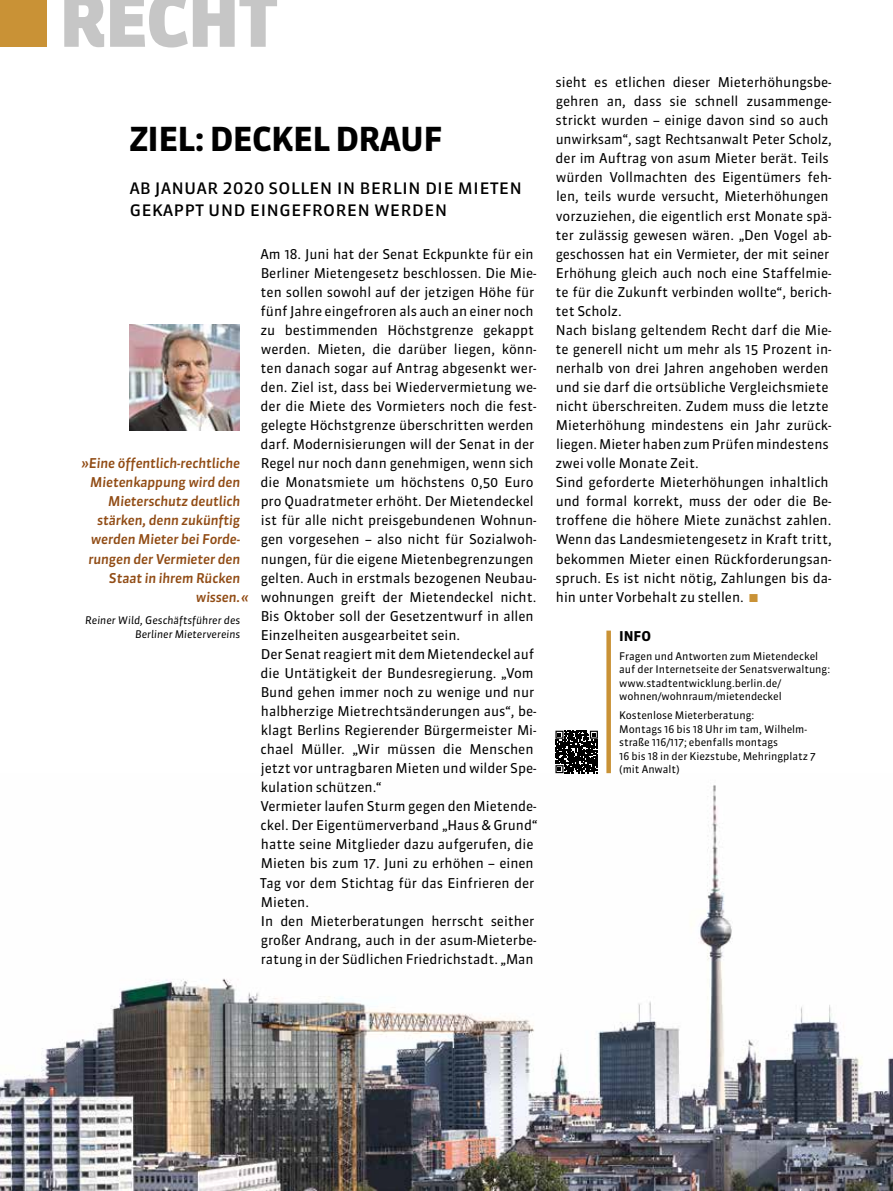
<style>
.page{position:relative;width:893px;height:1191px;background:#fff}
.page>*{position:absolute;margin:0;border:0;box-sizing:border-box;transform-origin:0 0}
.t1{font:900 72px "Sanuk";letter-spacing:-.03em;color:#c6c6c6}
.t2{font:700 33px "Sanuk";letter-spacing:-.02em;color:#000}
.t3{font:21px/22.5px "Sanuk Regular SC";letter-spacing:-.02em;color:#000}
.t4{font:13.5px/19px "Sanuk";letter-spacing:-.005em;color:#000}
.t5{font:italic 500 13.5px "Sanuk";letter-spacing:-.01em;color:#914c15}
.t6{font:700 13.5px "Sanuk";color:#000}
.t7{font:10.5px/13.5px "Sanuk";letter-spacing:-.005em;color:#000}
.t8{font:italic 10.5px/13.5px "Sanuk";color:#000;text-align:right}
.s1{font-family:"European Pi Three";color:#c99236}
</style>
<div class="page">
<img style="left:0;top:773px;width:893px;height:418px">
<div style="left:0;top:0;width:47px;height:47px;background:#c99236"></div>
<div style="left:606px;top:630px;width:5px;height:143px;background:#c99236"></div>
<svg style="left:555px;top:730px;width:43px;height:43px"></svg>
<img style="left:129px;top:325px;width:110px;height:105px">
<h1 class="t1" style="left:59px;top:-24px;width:221px">RECHT</h1>
<h2 class="t2" style="left:129px;top:118px;width:315px">ZIEL: DECKEL DRAUF</h2>
<h3 class="t3" style="left:129px;top:175px;width:395px">ab januar 2020 sollen in berlin die mieten gekappt und eingefroren werden</h3>
<p class="t4" style="left:260px;top:244px;width:279px">Am 18. Juni hat der Senat Eckpunkte für ein Berliner Mietengesetz beschlossen. Die Mie&shy;ten sollen sowohl auf der jetzigen Höhe für fünf Jahre eingefroren als auch an einer noch zu bestimmenden Höchstgrenze gekappt werden. Mieten, die darüber liegen, könn&shy;ten danach sogar auf Antrag abgesenkt wer&shy;den. Ziel ist, dass bei Wiedervermietung we&shy;der die Miete des Vormieters noch die fest&shy;gelegte Höchstgrenze überschritten werden darf. Modernisierungen will der Senat in der Regel nur noch dann genehmigen, wenn sich die Monatsmiete um höchstens 0,50 Euro pro Quadratmeter erhöht. Der Mietendeckel ist für alle nicht preisgebundenen Wohnun&shy;gen vorgesehen – also nicht für Sozialwoh&shy;nungen, für die eigene Mietenbegrenzungen gelten. Auch in erstmals bezogenen Neubau&shy;wohnungen greift der Mietendeckel nicht.<br>Bis Oktober soll der Gesetzentwurf in allen Einzelheiten ausgearbeitet sein.<br>Der Senat reagiert mit dem Mietendeckel auf die Untätigkeit der Bundesregierung. „Vom Bund gehen immer noch zu wenige und nur halbherzige Mietrechtsänderungen aus“, be&shy;klagt Berlins Regierender Bürgermeister Mi&shy;chael Müller. „Wir müssen die Menschen jetzt vor untragbaren Mieten und wilder Spe&shy;kulation schützen.“<br>Vermieter laufen Sturm gegen den Mietende&shy;ckel. Der Eigentümerverband „Haus &amp; Grund“ hatte seine Mitglieder dazu aufgerufen, die Mieten bis zum 17. Juni zu erhöhen – einen Tag vor dem Stichtag für das Einfrieren der Mieten.<br>In den Mieterberatungen herrscht seither großer Andrang, auch in der asum-Mieterbe&shy;ratung in der Südlichen Friedrichstadt. „Man</p>
<p class="t5" style="left:82px;top:455px;width:160px">»Eine öffentlich-rechtliche</p>
<p class="t5" style="left:90px;top:474px;width:151px">Mietenkappung wird den</p>
<p class="t5" style="left:108px;top:493px;width:134px">Mieterschutz deutlich</p>
<p class="t5" style="left:97px;top:512px;width:145px">stärken, denn zukünftig</p>
<p class="t5" style="left:91px;top:531px;width:151px">werden Mieter bei Forde-</p>
<p class="t5" style="left:88px;top:550px;width:153px">rungen der Vermieter den</p>
<p class="t5" style="left:109px;top:569px;width:133px">Staat in ihrem Rücken</p>
<p class="t5" style="left:196px;top:588px;width:54px">wissen.«</p>
<p class="t8" style="left:85px;top:613px;width:157px">Reiner Wild, Geschäftsführer des<br>Berliner Mietervereins</p>
<p class="t4" style="left:555px;top:73px;width:278px">sieht es etlichen dieser Mieterhöhungsbe&shy;gehren an, dass sie schnell zusammenge&shy;strickt wurden – einige davon sind so auch unwirksam“, sagt Rechtsanwalt Peter Scholz, der im Auftrag von asum Mieter berät. Teils würden Vollmachten des Eigentümers feh&shy;len, teils wurde versucht, Mieterhöhungen vorzuziehen, die eigentlich erst Monate spä&shy;ter zulässig gewesen wären. „Den Vogel ab&shy;geschossen hat ein Vermieter, der mit seiner Erhöhung gleich auch noch eine Staffelmie&shy;te für die Zukunft verbinden wollte“, berich&shy;tet Scholz.<br>Nach bislang geltendem Recht darf die Mie&shy;te generell nicht um mehr als 15 Prozent in&shy;nerhalb von drei Jahren angehoben werden und sie darf die ortsübliche Vergleichsmiete nicht überschreiten. Zudem muss die letzte Mieterhöhung mindestens ein Jahr zurück&shy;liegen. Mieter haben zum Prüfen mindestens zwei volle Monate Zeit.<br>Sind geforderte Mieterhöhungen inhaltlich und formal korrekt, muss der oder die Be&shy;troffene die höhere Miete zunächst zahlen.<br>Wenn das Landesmietengesetz in Kraft tritt, bekommen Mieter einen Rückforderungsan&shy;spruch. Es ist nicht nötig, Zahlungen bis da&shy;hin unter Vorbehalt zu stellen. <span class="s1">K</span></p>
<p class="t6" style="left:619px;top:627px;width:33px">INFO</p>
<p class="t7" style="left:619px;top:649px;width:213px">Fragen und Antworten zum Mietendeckel auf der Internetseite der Senatsverwaltung: www.stadtentwicklung.berlin.de/ wohnen/wohnraum/mietendeckel</p>
<p class="t7" style="left:619px;top:708px;width:198px">Kostenlose Mieterberatung:<br>Montags 16 bis 18 Uhr im tam, Wilhelm&shy;straße 116/117; ebenfalls montags<br>16 bis 18 in der Kiezstube, Mehringplatz 7 (mit Anwalt)</p>
</div>
